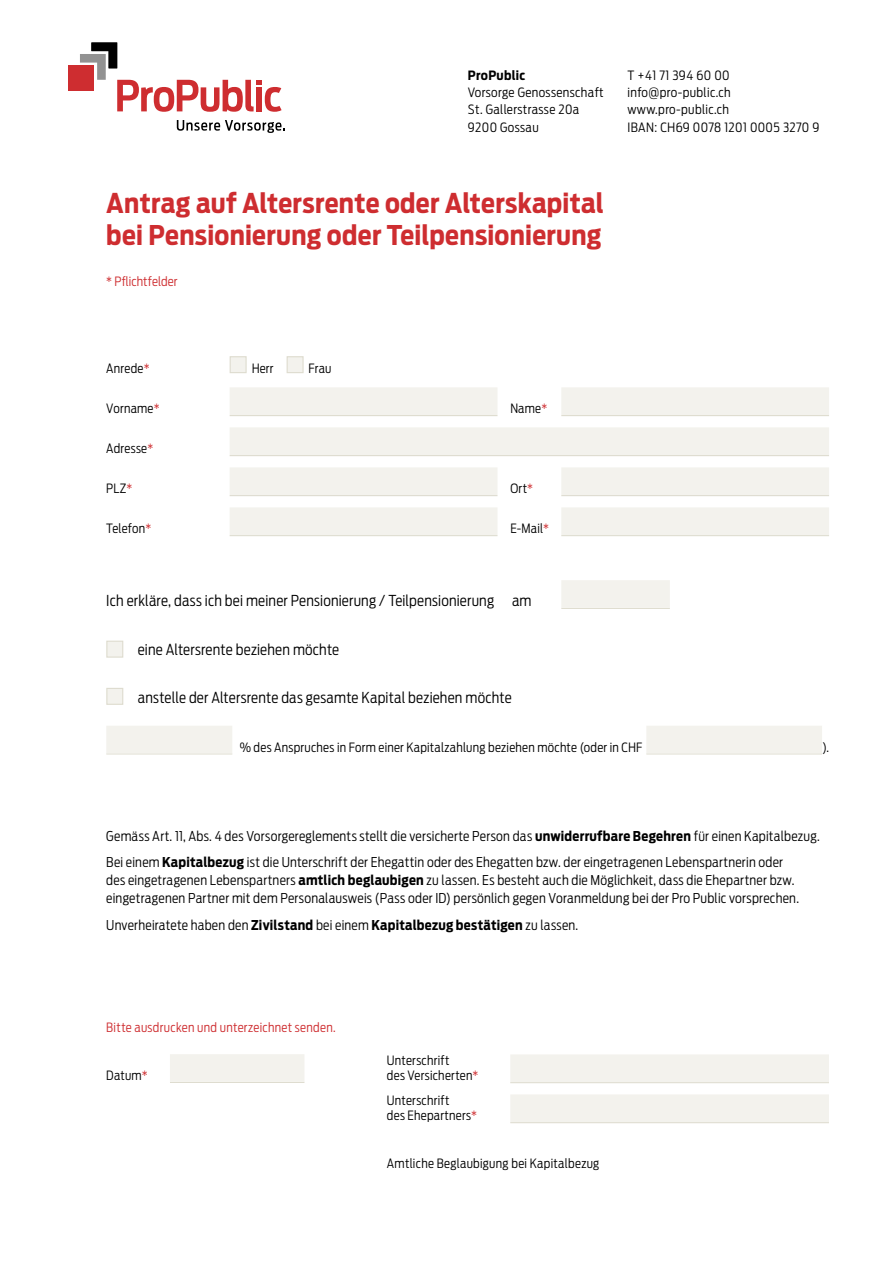
<style>
.page{position:relative;width:893px;height:1263px;background:#fff}
.page>*{position:absolute;margin:0;border:0;box-sizing:border-box;transform-origin:0 0}
.t1{font:700 27px/32.4px "Antenna Cond";letter-spacing:.01em;color:#ce2d30}
.t2{font:300 15px "Antenna Cond";letter-spacing:.01em;color:#000}
.t3{font:300 13.5px/26.5px "Antenna Cond";letter-spacing:.015em;color:#000}
.t4{font:300 12.75px/17.2px "Antenna Cond";letter-spacing:.025em;color:#000}
.t5{font:300 12.75px "Antenna Cond";letter-spacing:.025em;color:#ce2d30}
.t6{font:700 12.75px "Antenna Cond";letter-spacing:.025em;color:#000}
.s1{color:#ce2d30}
.s2{font-weight:700}
</style>
<div class="page">
<hr style="left:230px;top:415px;width:267px;height:1px;background:#dedccf">
<hr style="left:561px;top:415px;width:268px;height:1px;background:#dedccf">
<hr style="left:230px;top:455px;width:599px;height:1px;background:#dedccf">
<hr style="left:230px;top:495px;width:267px;height:1px;background:#dedccf">
<hr style="left:561px;top:495px;width:268px;height:1px;background:#dedccf">
<hr style="left:230px;top:535px;width:267px;height:1px;background:#dedccf">
<hr style="left:561px;top:535px;width:268px;height:1px;background:#dedccf">
<hr style="left:561px;top:608px;width:109px;height:1px;background:#dedccf">
<hr style="left:106px;top:753px;width:126px;height:1px;background:#dedccf">
<hr style="left:646px;top:753px;width:176px;height:1px;background:#dedccf">
<hr style="left:170px;top:1082px;width:134px;height:1px;background:#dedccf">
<div style="left:230px;top:356px;width:17px;height:17px;background:#f3f2ed;border:1px solid #dedccf"></div>
<div style="left:287px;top:356px;width:17px;height:17px;background:#f3f2ed;border:1px solid #dedccf"></div>
<div style="left:230px;top:387px;width:267px;height:28px;background:#f3f2ed"></div>
<div style="left:561px;top:387px;width:268px;height:28px;background:#f3f2ed"></div>
<div style="left:230px;top:427px;width:599px;height:28px;background:#f3f2ed"></div>
<div style="left:230px;top:467px;width:267px;height:28px;background:#f3f2ed"></div>
<div style="left:561px;top:467px;width:268px;height:28px;background:#f3f2ed"></div>
<div style="left:230px;top:507px;width:267px;height:28px;background:#f3f2ed"></div>
<div style="left:561px;top:507px;width:268px;height:28px;background:#f3f2ed"></div>
<div style="left:561px;top:580px;width:109px;height:28px;background:#f3f2ed"></div>
<div style="left:106px;top:726px;width:126px;height:27px;background:#f3f2ed"></div>
<div style="left:646px;top:726px;width:176px;height:27px;background:#f3f2ed"></div>
<div style="left:170px;top:1054px;width:134px;height:28px;background:#f3f2ed"></div>
<div style="left:106px;top:641px;width:17px;height:17px;background:#f3f2ed;border:1px solid #dedccf"></div>
<div style="left:106px;top:688px;width:17px;height:17px;background:#f3f2ed;border:1px solid #dedccf"></div>
<svg style="left:177px;top:120px;width:108px;height:13px"></svg>
<svg style="left:80px;top:43px;width:202px;height:69px"></svg>
<div style="left:68px;top:65px;width:26px;height:26px;background:#ce2d30"></div>
<hr style="left:510px;top:1082px;width:319px;height:1px;background:#dedccf">
<hr style="left:510px;top:1122px;width:319px;height:1px;background:#dedccf">
<div style="left:510px;top:1054px;width:319px;height:28px;background:#f3f2ed"></div>
<div style="left:510px;top:1094px;width:319px;height:28px;background:#f3f2ed"></div>
<p class="t6" style="left:468px;top:68px;width:59px">ProPublic</p>
<p class="t4" style="left:468px;top:84px;width:137px">Vorsorge Genossenschaft<br>St. Gallerstrasse 20a<br>9200 Gossau</p>
<h1 class="t1" style="left:106px;top:187px;width:499px">Antrag auf Altersrente oder Alterskapital bei Pensionierung oder Teilpensionierung</h1>
<p class="t5" style="left:106px;top:274px;width:73px">* Pflichtfelder</p>
<p class="t4" style="left:627px;top:67px;width:194px">T +41 71 394 60 00 info@pro-public.ch www.pro-public.ch<br>IBAN: CH69 0078 1201 0005 3270 9</p>
<p class="t4" style="left:106px;top:360px;width:45px">Anrede<span class="s1">*</span></p>
<p class="t4" style="left:252px;top:360px;width:23px">Herr</p>
<p class="t4" style="left:309px;top:360px;width:24px">Frau</p>
<p class="t4" style="left:106px;top:400px;width:55px">Vorname<span class="s1">*</span></p>
<p class="t4" style="left:510px;top:400px;width:38px">Name<span class="s1">*</span></p>
<p class="t4" style="left:106px;top:440px;width:48px">Adresse<span class="s1">*</span></p>
<p class="t4" style="left:106px;top:480px;width:28px">PLZ<span class="s1">*</span></p>
<p class="t4" style="left:510px;top:480px;width:24px">Ort<span class="s1">*</span></p>
<p class="t4" style="left:106px;top:520px;width:46px">Telefon<span class="s1">*</span></p>
<p class="t4" style="left:510px;top:520px;width:40px">E-Mail<span class="s1">*</span></p>
<p class="t2" style="left:106px;top:592px;width:427px">Ich erkläre, dass ich bei meiner Pensionierung / Teilpensionierung am</p>
<p class="t2" style="left:138px;top:640px;width:203px">eine Altersrente beziehen möchte</p>
<p class="t2" style="left:138px;top:689px;width:375px">anstelle der Altersrente das gesamte Kapital beziehen möchte</p>
<p class="t4" style="left:240px;top:738px;width:404px">% des Anspruches in Form einer Kapitalzahlung beziehen möchte (oder in CHF</p>
<p class="t4" style="left:822px;top:738px;width:9px">).</p>
<p class="t3" style="left:106px;top:823px;width:715px">Gemäss Art. 11, Abs. 4 des Vorsorgereglements stellt die versicherte Person das <span class="s2">unwiderrufbare Begehren</span> für einen Kapitalbezug.<br>Bei einem <span class="s2">Kapitalbezug</span> ist die Unterschrift der Ehegattin oder des Ehegatten bzw. der eingetragenen Lebenspartnerin oder</p>
<p class="t3" style="left:106px;top:871px;width:694px;line-height:18px">des eingetragenen Lebenspartners <span class="s2">amtlich beglaubigen</span> zu lassen. Es besteht auch die Möglichkeit, dass die Ehepartner bzw. eingetragenen Partner mit dem Personalausweis (Pass oder ID) persönlich gegen Voranmeldung bei der Pro Public vorsprechen.</p>
<p class="t3" style="left:106px;top:912px;width:474px">Unverheiratete haben den <span class="s2">Zivilstand</span> bei einem <span class="s2">Kapitalbezug bestätigen</span> zu lassen.</p>
<p class="t5" style="left:106px;top:1019px;width:231px">Bitte ausdrucken und unterzeichnet senden.</p>
<p class="t4" style="left:106px;top:1067px;width:43px">Datum<span class="s1">*</span></p>
<p class="t4" style="left:387px;top:1052px;width:93px;line-height:15.8px">Unterschrift<br>des Versicherten<span class="s1">*</span></p>
<p class="t4" style="left:387px;top:1092px;width:92px;line-height:15.8px">Unterschrift<br>des Ehepartners<span class="s1">*</span></p>
<p class="t4" style="left:387px;top:1155px;width:214px">Amtliche Beglaubigung bei Kapitalbezug</p>
</div>
